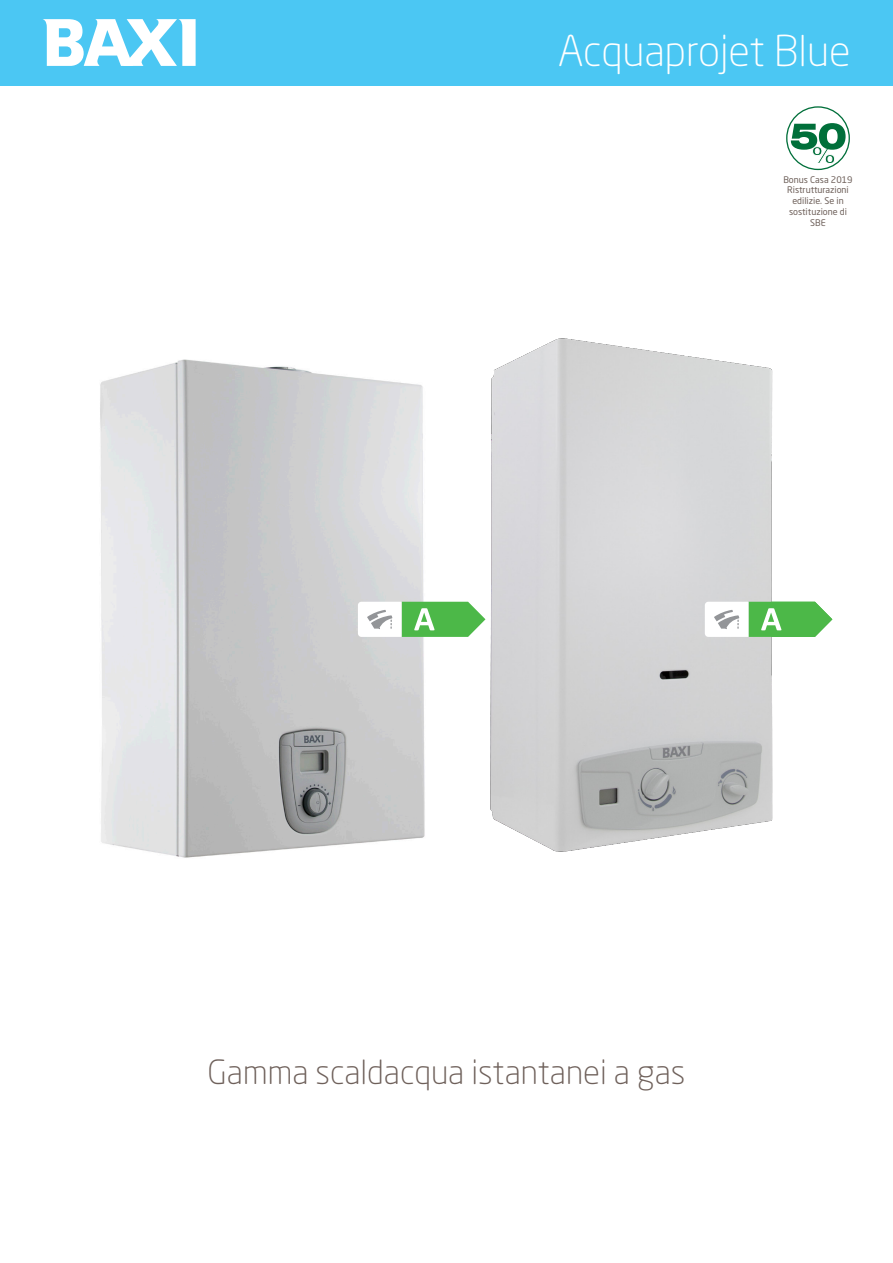
<style>
.page{position:relative;width:893px;height:1263px;background:#fff}
.page>*{position:absolute;margin:0;border:0;box-sizing:border-box;transform-origin:0 0}
.t1{font:300 42px "Neo Sans Pro";color:#fff}
.t2{font:300 33px "Neo Sans Pro";color:#6e605a}
.t3{font:9px/10.8px "Neo Sans Pro";color:#6e605a;text-align:center}
</style>
<div class="page">
<img style="left:100px;top:359px;width:317px;height:499px">
<div style="left:0;top:0;width:893px;height:85px;background:#4bc7f3"></div>
<svg style="left:43px;top:19px;width:153px;height:47px"></svg>
<img style="left:417px;top:338px;width:416px;height:514px">
<svg style="left:358px;top:602px;width:127px;height:35px"></svg>
<svg style="left:705px;top:602px;width:127px;height:35px"></svg>
<svg style="left:786px;top:106px;width:64px;height:64px"></svg>
<div style="left:787px;top:108px;width:62px;height:61px;background:#fff;border-radius:50%"></div>
<svg style="left:790px;top:122px;width:56px;height:42px"></svg>
<p class="t1" style="left:558px;top:26px;width:294px">Acquaprojet Blue</p>
<p class="t3" style="left:783px;top:174px;width:71px">Bonus Casa 2019</p>
<p class="t3" style="left:787px;top:185px;width:63px">Ristrutturazioni edilizie. Se in sostituzione di<br>SBE</p>
<p class="t2" style="left:208px;top:1052px;width:479px">Gamma scaldacqua istantanei a gas</p>
</div>
